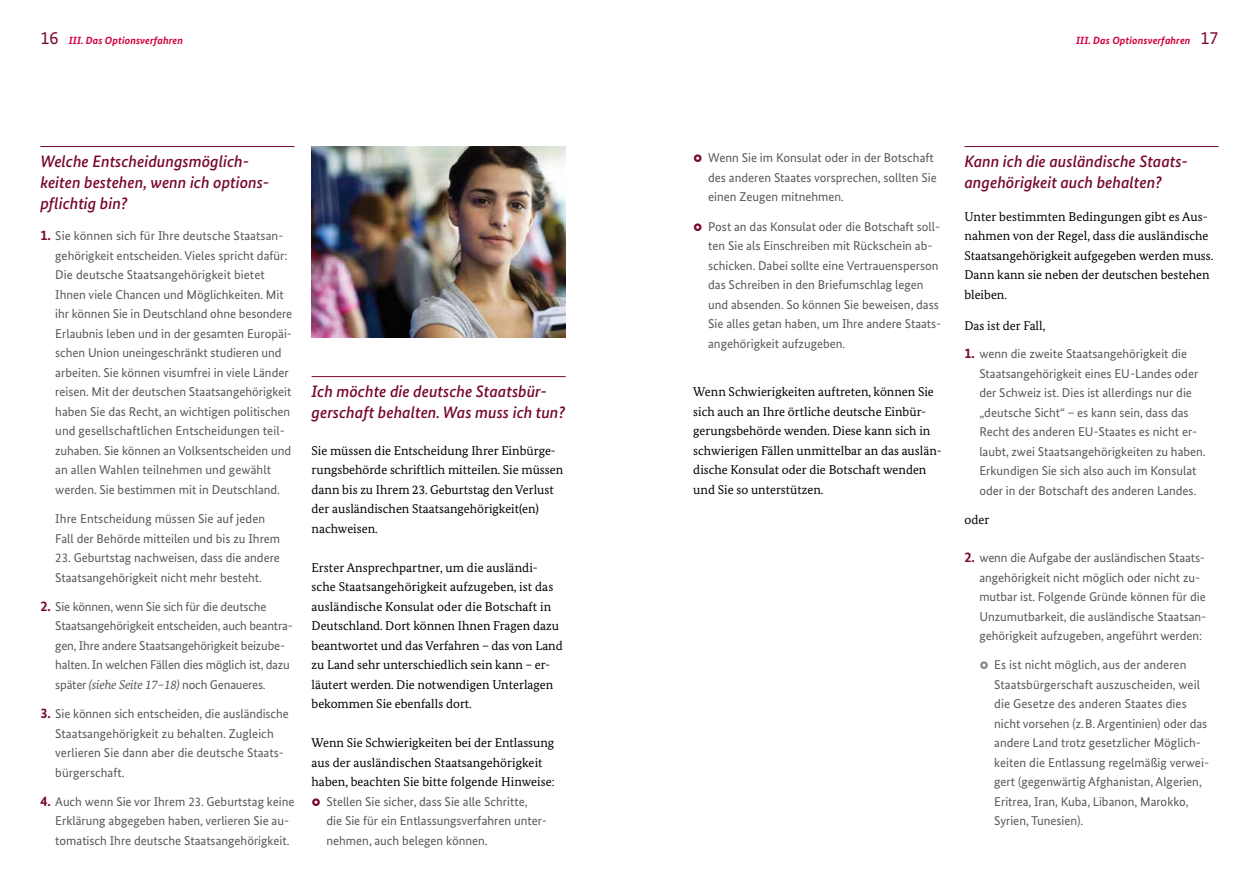
<style>
.page{position:relative;width:1259px;height:893px;background:#fff}
.page>*{position:absolute;margin:0;border:0;box-sizing:border-box;transform-origin:0 0}
.t1{font:italic 500 16.5px/21px "Bundes Sans";color:#77062e}
.t2{font:12.75px/19.5px "Bundes Sans";color:#58585a}
.t3{font:12.75px/19.5px "Bundes Serif";color:#000}
.t4{font:italic 700 10.5px "Bundes Sans";letter-spacing:.01em;color:#d2003c}
.s1{font-weight:400;font-style:normal;font-size:18px;color:#77062e}
.s2{font-weight:700;font-size:14.25px;color:#77062e}
.s3{font-family:"Bundes Serif";font-style:italic}
</style>
<div class="page">
<hr style="left:40px;top:146px;width:254px;height:1px;background:#77062e">
<hr style="left:311px;top:376px;width:255px;height:1px;background:#77062e">
<hr style="left:964px;top:146px;width:254px;height:1px;background:#77062e">
<img style="left:311px;top:146px;width:255px;height:192px">
<p class="t4" style="left:40px;top:34px;width:144px"><span class="s1">16</span> III. Das Options verfahren</p>
<p class="t4" style="left:1076px;top:34px;width:144px">III. Das Options verfahren <span class="s1">17</span></p>
<h3 class="t1" style="left:40px;top:151px;width:230px">Welche Entscheidungsmöglich&shy;keiten bestehen, wenn ich options&shy;pflichtig bin?</h3>
<p class="t2" style="left:55px;top:226px;width:238px;text-indent:-15px"><span class="s2">1.</span> Sie können sich für Ihre deutsche Staatsan&shy;gehörigkeit entscheiden. Vieles spricht dafür:<br>Die deutsche Staatsangehörigkeit bietet Ihnen viele Chancen und Möglichkeiten. Mit ihr können Sie in Deutschland ohne besondere Erlaubnis leben und in der gesamten Europäi&shy;schen Union uneingeschränkt studieren und arbeiten. Sie können visumfrei in viele Länder reisen. Mit der deutschen Staatsangehörigkeit haben Sie das Recht, an wichtigen politischen und gesellschaftlichen Entscheidungen teil&shy;zuhaben. Sie können an Volksentscheiden und an allen Wahlen teilnehmen und gewählt werden. Sie bestimmen mit in Deutschland.</p>
<p class="t2" style="left:55px;top:509px;width:226px">Ihre Entscheidung müssen Sie auf jeden<br>Fall der Behörde mitteilen und bis zu Ihrem</p>
<p class="t2" style="left:55px;top:548px;width:226px">23. Geburtstag nachweisen, dass die andere<br>Staatsangehörigkeit nicht mehr besteht.</p>
<p class="t2" style="left:55px;top:597px;width:239px;text-indent:-15px"><span class="s2">2.</span> Sie können, wenn Sie sich für die deutsche Staatsangehörigkeit entscheiden, auch beantra&shy;gen, Ihre andere Staatsangehörigkeit beizube&shy;halten. In welchen Fällen dies möglich ist, dazu später <span class="s3">(siehe Seite 17–18)</span> noch Genaueres.</p>
<p class="t2" style="left:55px;top:704px;width:235px;text-indent:-15px"><span class="s2">3.</span> Sie können sich entscheiden, die ausländische Staatsangehörigkeit zu behalten. Zugleich verlieren Sie dann aber die deutsche Staats&shy;bürgerschaft.</p>
<p class="t2" style="left:55px;top:792px;width:241px;text-indent:-15px"><span class="s2">4.</span> Auch wenn Sie vor Ihrem 23. Geburtstag keine<br>Erklärung abgegeben haben, verlieren Sie au&shy;tomatisch Ihre deutsche Staatsangehörigkeit.</p>
<h3 class="t1" style="left:311px;top:381px;width:237px">Ich möchte die deutsche Staatsbür-</h3>
<h3 class="t1" style="left:311px;top:402px;width:255px">gerschaft behalten. Was muss ich tun?</h3>
<p class="t3" style="left:311px;top:441px;width:246px">Sie müssen die Entscheidung Ihrer Einbürge-</p>
<p class="t3" style="left:311px;top:460px;width:253px">rungsbehörde schriftlich mitteilen. Sie müssen dann bis zu Ihrem 23. Geburtstag den Verlust der ausländischen Staatsangehörigkeit(en) nachweisen.</p>
<p class="t3" style="left:311px;top:558px;width:228px">Erster Ansprechpartner, um die ausländi-</p>
<p class="t3" style="left:311px;top:577px;width:253px">sche Staatsangehörigkeit aufzugeben, ist das aus ländische Konsulat oder die Botschaft in Deutschland. Dort können Ihnen Fragen dazu beantwortet und das Verfahren – das von Land</p>
<p class="t3" style="left:311px;top:675px;width:243px">läutert werden. Die notwendigen Unterlagen bekommen Sie ebenfalls dort.</p>
<p class="t3" style="left:311px;top:733px;width:245px">Wenn Sie Schwierigkeiten bei der Entlassung aus der ausländischen Staatsangehörigkeit haben, beachten Sie bitte folgende Hinweise:</p>
<p class="t2" style="left:326px;top:792px;width:203px">Stellen Sie sicher, dass Sie alle Schritte,</p>
<p class="t2" style="left:326px;top:831px;width:163px">nehmen, auch belegen können.</p>
<p class="t3" style="left:311px;top:655px;width:240px">zu Land sehr unterschiedlich sein kann – er-</p>
<p class="t2" style="left:326px;top:811px;width:222px">die Sie für ein Entlassungsverfahren unter-</p>
<p class="t2" style="left:708px;top:148px;width:230px">Wenn Sie im Konsulat oder in der Botschaft des anderen Staates vorsprechen, sollten Sie einen Zeugen mitnehmen.</p>
<p class="t2" style="left:708px;top:216px;width:233px">Post an das Konsulat oder die Botschaft soll&shy;ten Sie als Einschreiben mit Rückschein ab-</p>
<p class="t2" style="left:708px;top:255px;width:232px">schicken. Dabei sollte eine Vertrauensperson das Schreiben in den Briefumschlag legen und absenden. So können Sie beweisen, dass</p>
<p class="t2" style="left:708px;top:333px;width:139px">angehörigkeit aufzugeben.</p>
<p class="t3" style="left:693px;top:382px;width:242px">Wenn Schwierigkeiten auftreten, können Sie</p>
<p class="t3" style="left:693px;top:421px;width:239px">gerungsbehörde wenden. Diese kann sich in</p>
<p class="t3" style="left:693px;top:460px;width:235px">dische Konsulat oder die Botschaft wenden und Sie so unterstützen.</p>
<p class="t2" style="left:708px;top:314px;width:235px">Sie alles getan haben, um Ihre andere Staats-</p>
<p class="t3" style="left:693px;top:402px;width:234px">sich auch an Ihre örtliche deutsche Einbür-</p>
<p class="t3" style="left:693px;top:441px;width:250px">schwierigen Fällen unmittelbar an das auslän-</p>
<h3 class="t1" style="left:964px;top:151px;width:225px">Kann ich die ausländische Staats-</h3>
<h3 class="t1" style="left:964px;top:172px;width:199px">angehörigkeit auch behalten?</h3>
<p class="t3" style="left:964px;top:226px;width:250px">nahmen von der Regel, dass die ausländische Staatsangehörigkeit aufgegeben werden muss.<br>Dann kann sie neben der deutschen bestehen bleiben.</p>
<p class="t3" style="left:964px;top:315px;width:82px">Das ist der Fall,</p>
<p class="t2" style="left:979px;top:344px;width:220px;text-indent:-15px"><span class="s2">1.</span> wenn die zweite Staatsangehörigkeit die Staatsangehörigkeit eines EU-Landes oder der Schweiz ist. Dies ist allerdings nur die „deutsche Sicht“ – es kann sein, dass das</p>
<p class="t2" style="left:979px;top:441px;width:228px">laubt, zwei Staatsangehörigkeiten zu haben.<br>Erkundigen Sie sich also auch im Konsulat oder in der Botschaft des anderen Landes.</p>
<p class="t3" style="left:964px;top:510px;width:26px">oder</p>
<p class="t3" style="left:964px;top:207px;width:245px">Unter bestimmten Bedingungen gibt es Aus-</p>
<p class="t2" style="left:979px;top:422px;width:219px">Recht des anderen EU-Staates es nicht er-</p>
<p class="t2" style="left:979px;top:548px;width:227px;text-indent:-15px"><span class="s2">2.</span> wenn die Aufgabe der ausländischen Staats&shy;angehörigkeit nicht möglich oder nicht zu-</p>
<p class="t2" style="left:979px;top:606px;width:228px">Unzumutbarkeit, die ausländische Staatsan-</p>
<p class="t2" style="left:979px;top:587px;width:228px">mutbar ist. Folgende Gründe können für die</p>
<p class="t2" style="left:979px;top:626px;width:225px">gehörigkeit aufzugeben, angeführt werden:</p>
<p class="t2" style="left:994px;top:655px;width:214px">Es ist nicht möglich, aus der anderen Staatsbürgerschaft auszuscheiden, weil die Gesetze des anderen Staates dies nicht vorsehen (z. B. Argentinien) oder das</p>
<p class="t2" style="left:994px;top:733px;width:216px">andere Land trotz gesetzlicher Möglich&shy;keiten die Entlassung regelmäßig verwei-</p>
<p class="t2" style="left:994px;top:772px;width:209px">gert (gegenwärtig Afghanistan, Algerien,<br>Eritrea, Iran, Kuba, Libanon, Marokko,<br>Syrien, Tunesien).</p>
</div>
